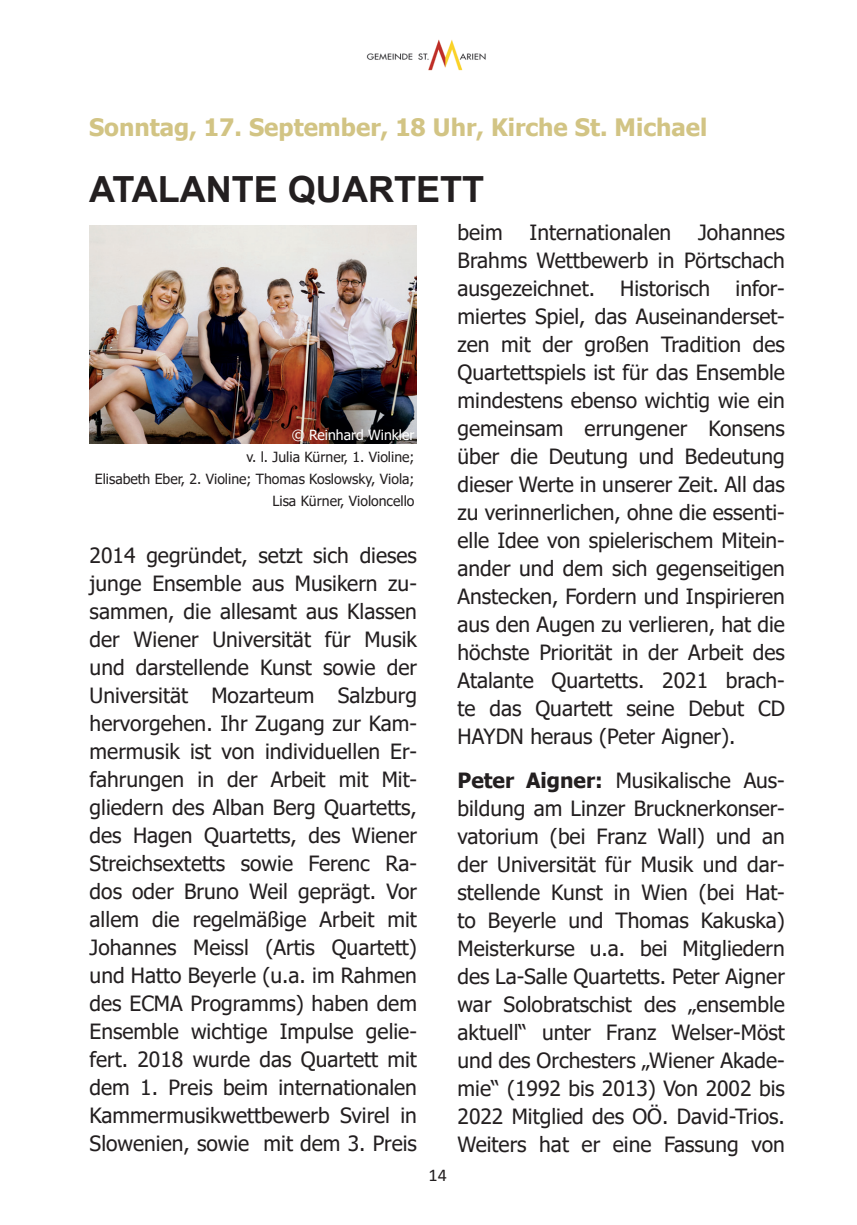
<style>
.page{position:relative;width:857px;height:1225px;background:#fff}
.page>*{position:absolute;margin:0;border:0;box-sizing:border-box;transform-origin:0 0}
.t1{font:700 36px "Arial";color:#231f20}
.t2{font:700 24px "Tahoma";color:#d2c484}
.t3{font:21px/28px "Tahoma";color:#231f20;text-align:justify}
.t4{font:18px "Calibri";color:#231f20}
.t5{font:14px/22px "Tahoma";color:#231f20;text-align:right}
.t6{font:14px "Tahoma";color:#fff}
.s1{font-weight:700}
</style>
<div class="page">
<img style="left:366px;top:39px;width:120px;height:32px">
<img style="left:90px;top:225px;width:326px;height:218px">
<p class="t2" style="left:89px;top:110px;width:619px">Sonntag, 17. September, 18 Uhr, Kirche St. Michael</p>
<h1 class="t1" style="left:89px;top:164px;width:396px">ATALANTE QUARTETT</h1>
<p class="t6" style="left:291px;top:426px;width:124px">© Reinhard Winkler</p>
<p class="t5" style="left:95px;top:447px;width:321px">v. l. Julia Kürner, 1. Violine;<br>Elisabeth Eber, 2. Violine; Thomas Koslowsky, Viola;<br>Lisa Kürner, Violoncello</p>
<p class="t3" style="left:90px;top:542px;width:329px">2014 gegründet, setzt sich dieses junge Ensemble aus Musikern zu&shy;sammen, die allesamt aus Klassen der Wiener Universität für Musik und darstellende Kunst sowie der Universität Mozarteum Salzburg hervorgehen. Ihr Zugang zur Kam&shy;mermusik ist von individuellen Er&shy;fahrungen in der Arbeit mit Mit&shy;gliedern des Alban Berg Quartetts, des Hagen Quartetts, des Wiener Streichsextetts sowie Ferenc Ra&shy;dos oder Bruno Weil geprägt. Vor allem die regelmäßige Arbeit mit Johannes Meissl (Artis Quartett) und Hatto Beyerle (u.a. im Rahmen des ECMA Programms) haben dem Ensemble wichtige Impulse gelie&shy;fert. 2018 wurde das Quartett mit dem 1. Preis beim internationalen Kammermusikwettbewerb Svirel in Slowenien, sowie mit dem 3. Preis</p>
<p class="t4" style="left:428px;top:1162px;width:20px">14</p>
<p class="t3" style="left:457px;top:219px;width:329px;text-indent:240px">Johannes Brahms Wettbewerb in Pörtschach ausgezeichnet. Historisch infor&shy;miertes Spiel, das Auseinanderset&shy;zen mit der großen Tradition des Quartettspiels ist für das Ensemble mindestens ebenso wichtig wie ein gemeinsam errungener Konsens über die Deutung und Bedeutung dieser Werte in unserer Zeit. All das zu verinnerlichen, ohne die essenti&shy;elle Idee von spielerischem Mitein&shy;ander und dem sich gegenseitigen Anstecken, Fordern und Inspirieren aus den Augen zu verlieren, hat die höchste Priorität in der Arbeit des Atalante Quartetts. 2021 brach&shy;te das Quartett seine Debut CD HAYDN heraus (Peter Aigner).</p>
<p class="t3" style="left:457px;top:767px;width:329px"><span class="s1">Peter Aigner:</span> Musikalische Aus&shy;bildung am Linzer Brucknerkonser&shy;vatorium (bei Franz Wall) und an der Universität für Musik und dar&shy;stellende Kunst in Wien (bei Hat&shy;to Beyerle und Thomas Kakuska)<br>Meisterkurse u.a. bei Mitgliedern des La-Salle Quartetts. Peter Aigner war Solobratschist des „ensemble aktuell“ unter Franz Welser-Möst und des Orchesters „Wiener Akade&shy;mie“ (1992 bis 2013) Von 2002 bis 2022 Mitglied des OÖ. David-Trios.<br>Weiters hat er eine Fassung von</p>
<p class="t3" style="left:457px;top:219px;width:47px">beim</p>
<p class="t3" style="left:529px;top:219px;width:143px">Internationalen</p>
</div>
